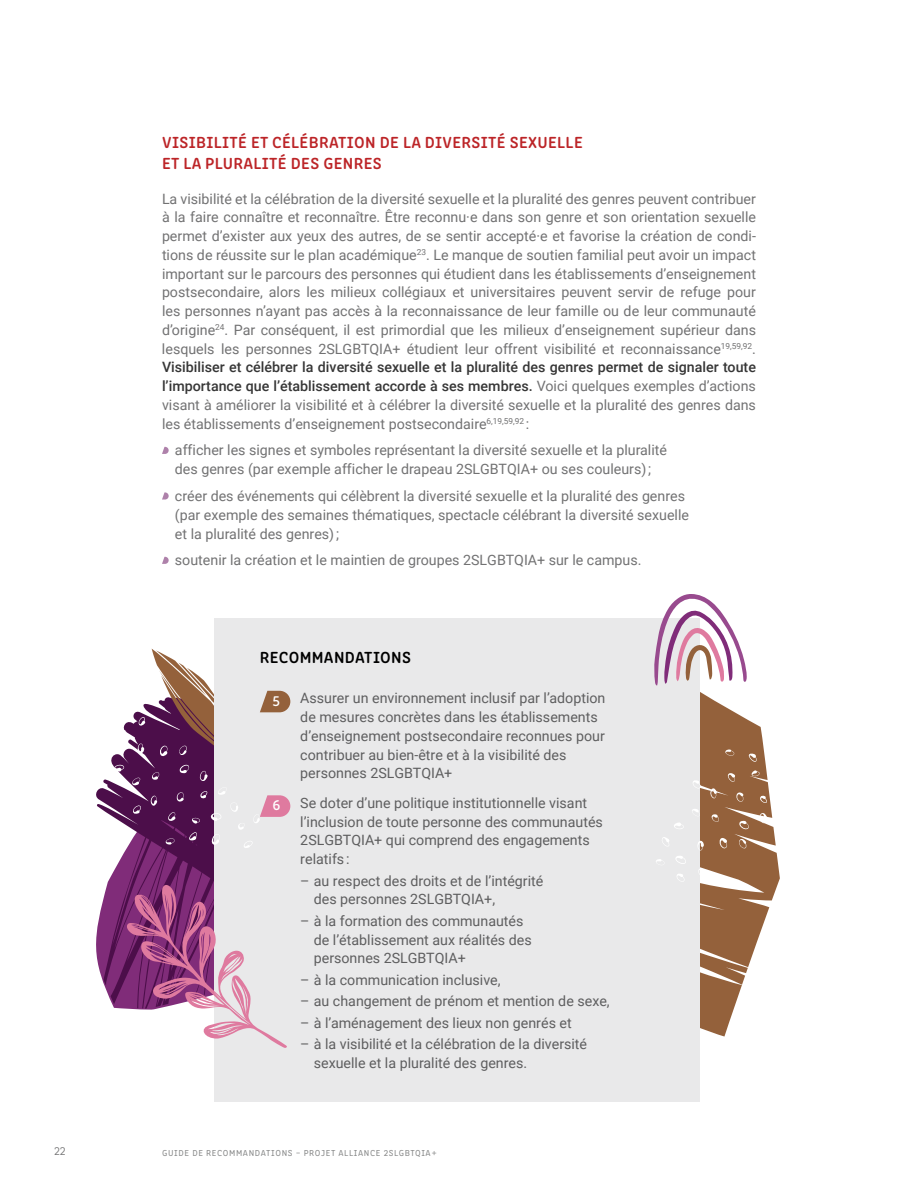
<style>
.page{position:relative;width:918px;height:1188px;background:#fff}
.page>*{position:absolute;margin:0;border:0;box-sizing:border-box;transform-origin:0 0}
.t1{font:600 16.5px/21px "Clone Rounded";letter-spacing:.02em;color:#bc2427}
.t2{font:600 16.5px "Clone Rounded";letter-spacing:.02em;color:#000}
.t3{font:15px "Clone Rounded Me";color:#fff}
.t4{font:14.25px/18.8px "Roboto";color:#727273}
.t5{font:14.25px/18.8px "Roboto";color:#5e5e5f}
.t6{font:300 12px "Clone Rounded";color:#727273}
.t7{font:9px "Clone Rounded";letter-spacing:.07em;color:#868787}
.s1{font-weight:500;color:#363636}
</style>
<div class="page">
<svg style="left:103px;top:908px;width:22px;height:101px;fill:#802c79"></svg>
<svg style="left:101px;top:848px;width:113px;height:60px;fill:#802c79"></svg>
<svg style="left:162px;top:447px;width:7px;height:7px"></svg>
<svg style="left:162px;top:492px;width:7px;height:8px"></svg>
<svg style="left:162px;top:557px;width:7px;height:7px"></svg>
<svg style="left:700px;top:692px;width:78px;height:345px;fill:#94613b"></svg>
<div style="left:214px;top:618px;width:486px;height:484px;background:#e9e9ea"></div>
<svg style="left:654px;top:594px;width:93px;height:92px"></svg>
<svg style="left:125px;top:885px;width:162px;height:163px"></svg>
<svg style="left:96px;top:649px;width:194px;height:199px"></svg>
<svg style="left:656px;top:746px;width:124px;height:137px"></svg>
<p class="t1" style="left:162px;top:130px;width:422px">VISIBILITÉ ET CÉLÉBRATION DE LA DIVERSITÉ SEXUELLE<br>ET LA PLURALITÉ DES GENRES</p>
<p class="t4" style="left:162px;top:189px;width:596px;text-align:justify">La visibilité et la célébration de la diversité sexuelle et la pluralité des genres peuvent contribuer à la faire connaître et reconnaître. Être reconnu·e dans son genre et son orientation sexuelle permet d’exister aux yeux des autres, de se sentir accepté·e et favorise la création de condi&shy;tions de réussite sur le plan académique<sup>23</sup>. Le manque de soutien familial peut avoir un impact important sur le parcours des personnes qui étudient dans les établissements d’enseignement postsecondaire, alors les milieux collégiaux et universitaires peuvent servir de refuge pour les personnes n’ayant pas accès à la reconnaissance de leur famille ou de leur communauté d’origine<sup>24</sup>. Par conséquent, il est primordial que les milieux d’enseignement supérieur dans lesquels les personnes 2SLGBTQIA+ étudient leur offrent visibilité et reconnaissance<sup>19,59,92</sup>.<br><span class="s1">Visibiliser et célébrer la diversité sexuelle et la pluralité des genres permet de signaler toute l’importance que l’établissement accorde à ses membres.</span> Voici quelques exemples d’actions visant à améliorer la visibilité et à célébrer la diversité sexuelle et la pluralité des genres dans les établissements d’enseignement postsecondaire<sup>6,19,59,92</sup> :</p>
<p class="t4" style="left:175px;top:440px;width:494px">afficher les signes et symboles représentant la diversité sexuelle et la pluralité des genres (par exemple afficher le drapeau 2SLGBTQIA+ ou ses couleurs) ;</p>
<p class="t4" style="left:175px;top:486px;width:516px">créer des événements qui célèbrent la diversité sexuelle et la pluralité des genres (par exemple des semaines thématiques, spectacle célébrant la diversité sexuelle et la pluralité des genres) ;</p>
<p class="t4" style="left:175px;top:550px;width:468px">soutenir la création et le maintien de groupes 2SLGBTQIA+ sur le campus.</p>
<p class="t2" style="left:260px;top:644px;width:153px">RECOMMANDATIONS</p>
<p class="t3" style="left:273px;top:689px;width:9px">5</p>
<p class="t5" style="left:300px;top:688px;width:307px">Assurer un environnement inclusif par l’adoption de mesures concrètes dans les établissements d’enseignement postsecondaire reconnues pour contribuer au bien-être et à la visibilité des personnes 2SLGBTQIA+</p>
<p class="t3" style="left:272px;top:794px;width:9px">6</p>
<p class="t5" style="left:300px;top:793px;width:304px">Se doter d’une politique institutionnelle visant l’inclusion de toute personne des communautés 2SLGBTQIA+ qui comprend des engagements relatifs :</p>
<p class="t5" style="left:314px;top:871px;width:231px;text-indent:-13px">– au respect des droits et de l’intégrité des personnes 2SLGBTQIA+,</p>
<p class="t5" style="left:314px;top:911px;width:219px;text-indent:-13px">– à la formation des communautés de l’établissement aux réalités des personnes 2SLGBTQIA+</p>
<p class="t5" style="left:300px;top:970px;width:202px">– à la communication inclusive,</p>
<p class="t5" style="left:300px;top:991px;width:311px">– au changement de prénom et mention de sexe,</p>
<p class="t5" style="left:300px;top:1013px;width:273px">– à l’aménagement des lieux non genrés et</p>
<p class="t5" style="left:314px;top:1034px;width:275px;text-indent:-13px">– à la visibilité et la célébration de la diversité sexuelle et la pluralité des genres.</p>
<p class="t6" style="left:54px;top:1143px;width:13px">22</p>
<p class="t7" style="left:162px;top:1146px;width:276px">GUIDE DE RECOMMANDATIONS – PROJET ALLIANCE 2SLGBTQIA+</p>
</div>
